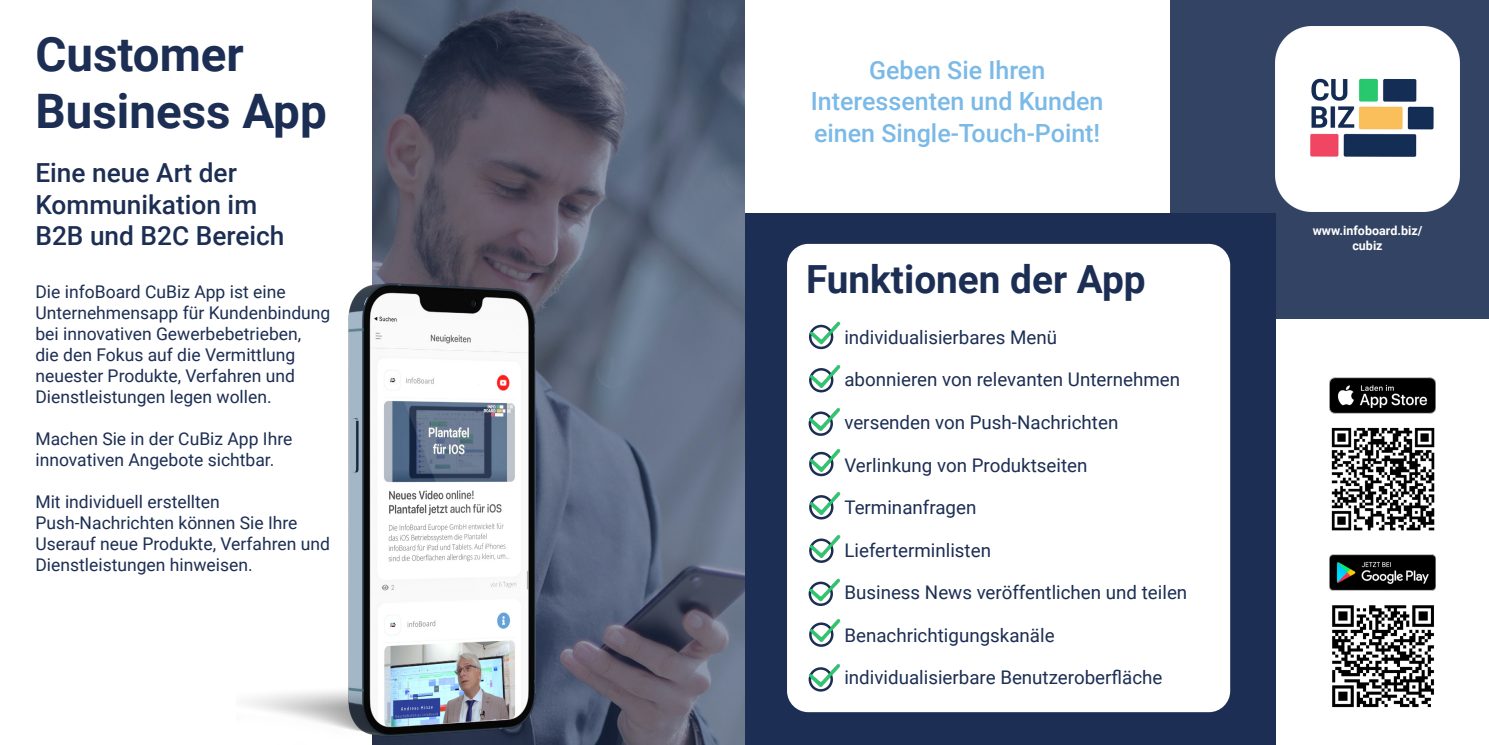
<style>
.page{position:relative;width:1489px;height:745px;background:#fff}
.page>*{position:absolute;margin:0;border:0;box-sizing:border-box;transform-origin:0 0}
.t1{font:700 47.5px/57px "Roboto";color:#1c2e53}
.t2{font:700 38.75px "Roboto";color:#1c2e53}
.t3{font:500 26.25px/31.5px "Roboto";color:#1c2e53}
.t4{font:500 25px/31.2px "Roboto";color:#7bb9e7;text-align:center}
.t5{font:18.75px "Roboto";color:#1c2e53}
.t6{font:17.5px/21px "Roboto";color:#1c2e53}
.t7{font:700 12.5px/15px "Roboto";color:#fff;text-align:center}
</style>
<div class="page">
<div style="left:1169px;top:0;width:319px;height:319px;background:#334364"></div>
<div style="left:745px;top:213px;width:530px;height:531px;background:#1c2e53"></div>
<img style="left:1329px;top:554px;width:106px;height:154px">
<img style="left:1329px;top:377px;width:106px;height:154px">
<div style="left:787px;top:244px;width:443px;height:467px;background:#fff;border-radius:21px"></div>
<img style="left:1275px;top:27px;width:184px;height:184px">
<img style="left:809px;top:321px;width:32px;height:29px">
<img style="left:809px;top:365px;width:32px;height:28px">
<img style="left:808px;top:408px;width:32px;height:28px">
<img style="left:809px;top:449px;width:32px;height:28px">
<img style="left:809px;top:492px;width:32px;height:28px">
<img style="left:809px;top:535px;width:32px;height:28px">
<img style="left:809px;top:619px;width:32px;height:28px">
<img style="left:808px;top:578px;width:32px;height:28px">
<img style="left:808px;top:664px;width:32px;height:28px">
<svg style="left:372px;top:0;width:372px;height:744px;background:#596073"></svg>
<img style="left:248px;top:263px;width:343px;height:481px">
<h1 class="t1" style="left:35px;top:24px;width:293px">Customer<br>Business App</h1>
<h3 class="t3" style="left:35px;top:156px;width:250px">Eine neue Art der<br>Kommunikation im<br>B2B und B2C Bereich</h3>
<p class="t6" style="left:35px;top:280px;width:296px">Die infoBoard CuBiz App ist eine Unternehmensapp für Kundenbindung bei innovativen Gewerbebetrieben,<br>die den Fokus auf die Vermittlung neuester Produkte, Verfahren und Dienstleistungen legen wollen.</p>
<p class="t6" style="left:35px;top:427px;width:258px">Machen Sie in der CuBiz App Ihre innovativen Angebote sichtbar.</p>
<p class="t6" style="left:35px;top:490px;width:296px">Mit individuell erstellten<br>Push-Nachrichten können Sie Ihre<br>Userauf neue Produkte, Verfahren und<br>Dienstleistungen hinweisen.</p>
<h3 class="t4" style="left:810px;top:54px;width:294px">Geben Sie Ihren<br>Interessenten und Kunden einen Single-Touch-Point!</h3>
<h2 class="t2" style="left:806px;top:251px;width:341px">Funktionen der App</h2>
<p class="t5" style="left:844px;top:324px;width:214px">individualisierbares Menü</p>
<p class="t5" style="left:844px;top:366px;width:337px">abonnieren von relevanten Unternehmen</p>
<p class="t5" style="left:844px;top:409px;width:275px">versenden von Push-Nachrichten</p>
<p class="t5" style="left:844px;top:451px;width:245px">Verlinkung von Produktseiten</p>
<p class="t5" style="left:844px;top:494px;width:133px">Terminanfragen</p>
<p class="t5" style="left:844px;top:536px;width:148px">Lieferterminlisten</p>
<p class="t5" style="left:844px;top:579px;width:344px">Business News veröffentlichen und teilen</p>
<p class="t5" style="left:844px;top:621px;width:212px">Benachrichtigungskanäle</p>
<p class="t5" style="left:844px;top:664px;width:319px">individualisierbare Benutzeroberfläche</p>
<p class="t7" style="left:1312px;top:222px;width:111px">www.infoboard.biz/ cubiz</p>
</div>
